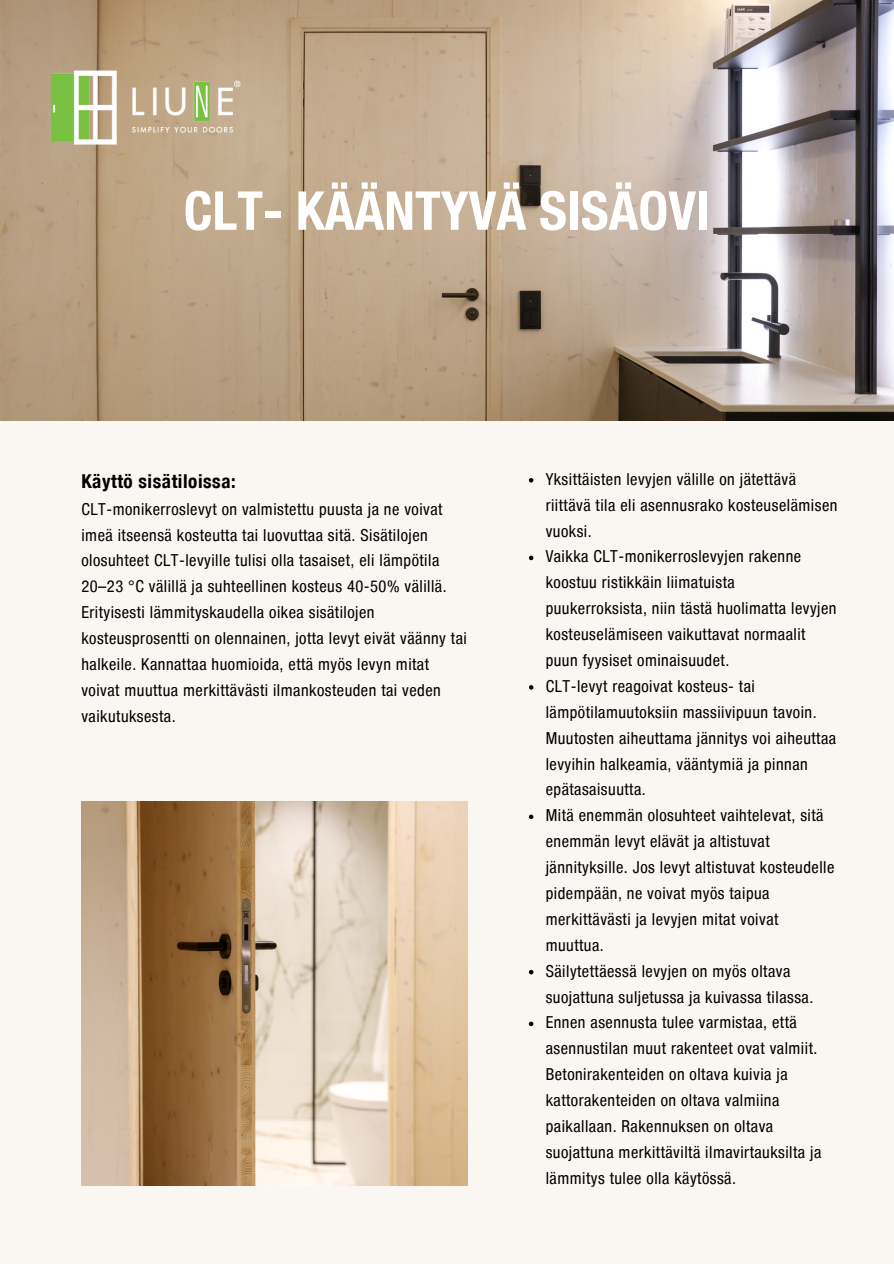
<style>
.page{position:relative;width:894px;height:1264px;background:#fff}
.page>*{position:absolute;margin:0;border:0;box-sizing:border-box;transform-origin:0 0}
.t1{font:700 condensed 53.55px "Helvetica Neue Condensed";color:#fff}
.t2{font:700 condensed 19.2px "Helvetica Neue Condensed";letter-spacing:.03em;color:#000}
.t3{font:condensed 16.5px/25.8px "Helvetica Neue Condensed";letter-spacing:.03em;color:#000}
</style>
<div class="page">
<div style="left:0;top:0;width:893px;height:1263px;background:#faf7f3"></div>
<img style="left:0;top:0;width:893px;height:421px">
<img style="left:81px;top:801px;width:386px;height:384px">
<img style="left:28px;top:54px;width:235px;height:106px">
<svg style="left:528px;top:478px;width:5px;height:4px"></svg>
<svg style="left:529px;top:555px;width:4px;height:5px"></svg>
<svg style="left:528px;top:685px;width:5px;height:4px"></svg>
<svg style="left:528px;top:814px;width:5px;height:5px"></svg>
<svg style="left:528px;top:969px;width:5px;height:5px"></svg>
<svg style="left:528px;top:1021px;width:5px;height:5px"></svg>
<p class="t1" style="left:184px;top:178px;width:527px">CLT- KÄÄNTYVÄ SISÄOVI</p>
<h1 class="t2" style="left:81px;top:469px;width:156px">Käyttö sisätiloissa:</h1>
<p class="t3" style="left:81px;top:496px;width:387px">CLT-monikerroslevyt on valmistettu puusta ja ne voivat imeä itseensä kosteutta tai luovuttaa sitä. Sisätilojen olosuhteet CLT-levyille tulisi olla tasaiset, eli lämpötila 20–23 °C välillä ja suhteellinen kosteus 40-50% välillä.<br>Erityisesti lämmityskaudella oikea sisätilojen kosteusprosentti on olennainen, jotta levyt eivät väänny tai halkeile. Kannattaa huomioida, että myös levyn mitat voivat muuttua merkittävästi ilmankosteuden tai veden vaikutuksesta.</p>
<p class="t3" style="left:545px;top:466px;width:293px">Yksittäisten levyjen välille on jätettävä riittävä tila eli asennusrako kosteuselämisen vuoksi.</p>
<p class="t3" style="left:545px;top:543px;width:292px">Vaikka CLT-monikerroslevyjen rakenne koostuu ristikkäin liimatuista puukerroksista, niin tästä huolimatta levyjen kosteuselämiseen vaikuttavat normaalit puun fyysiset ominaisuudet.</p>
<p class="t3" style="left:545px;top:673px;width:292px">CLT-levyt reagoivat kosteus- tai lämpötilamuutoksiin massiivipuun tavoin.<br>Muutosten aiheuttama jännitys voi aiheuttaa levyihin halkeamia, vääntymiä ja pinnan epätasaisuutta.</p>
<p class="t3" style="left:545px;top:802px;width:290px">Mitä enemmän olosuhteet vaihtelevat, sitä enemmän levyt elävät ja altistuvat jännityksille. Jos levyt altistuvat kosteudelle pidempään, ne voivat myös taipua merkittävästi ja levyjen mitat voivat muuttua.</p>
<p class="t3" style="left:545px;top:957px;width:269px">Säilytettäessä levyjen on myös oltava suojattuna suljetussa ja kuivassa tilassa.</p>
<p class="t3" style="left:545px;top:1009px;width:277px">Ennen asennusta tulee varmistaa, että asennustilan muut rakenteet ovat valmiit.<br>Betonirakenteiden on oltava kuivia ja kattorakenteiden on oltava valmiina paikallaan. Rakennuksen on oltava suojattuna merkittäviltä ilmavirtauksilta ja lämmitys tulee olla käytössä.</p>
</div>
